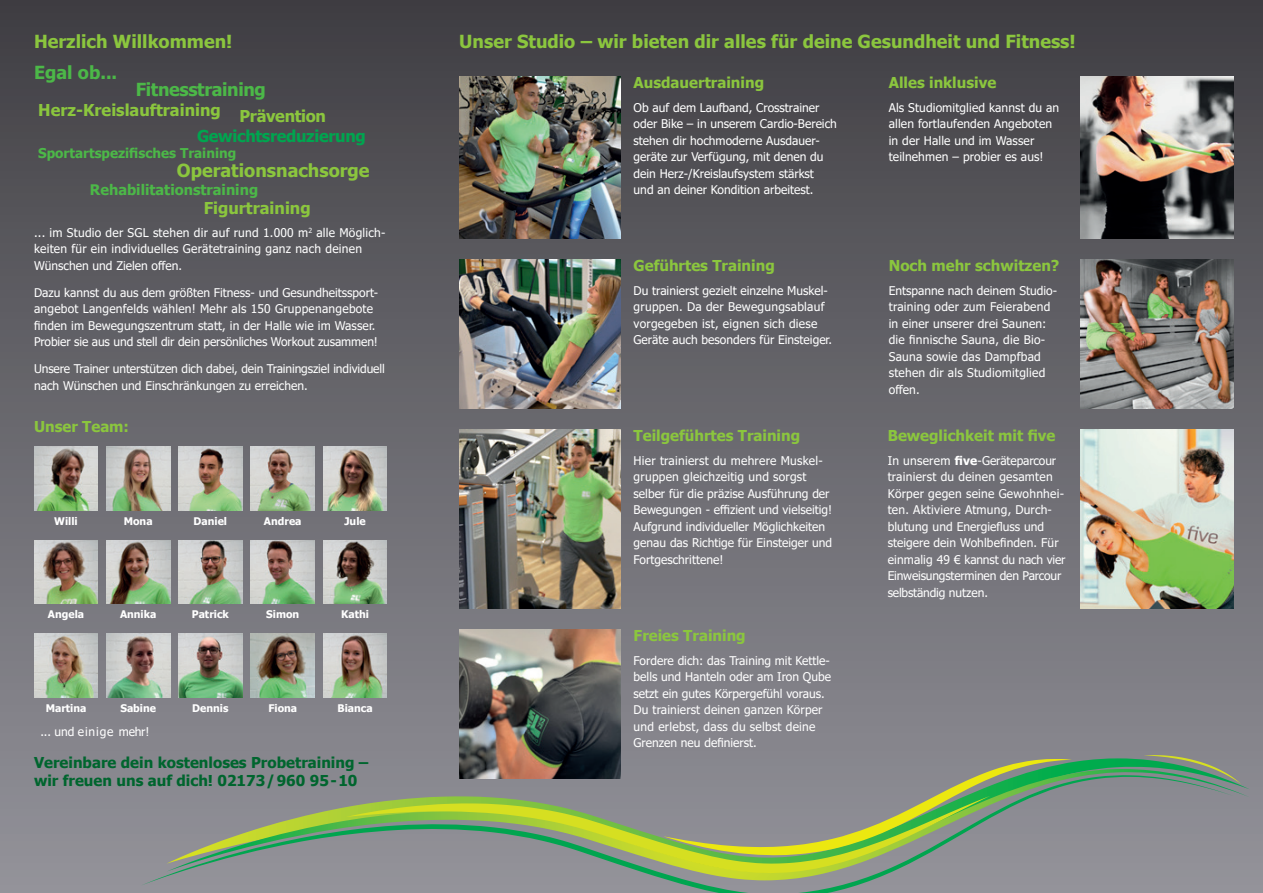
<style>
.page{position:relative;width:1263px;height:893px;background:#fff}
.page>*{position:absolute;margin:0;border:0;box-sizing:border-box;transform-origin:0 0}
.t1{font:700 18px "Tahoma";color:#8bc63e}
.t2{font:700 18px "Tahoma";letter-spacing:-.02em;color:#4cb848}
.t3{font:700 16.35px "Tahoma";color:#8bc63e}
.t4{font:700 16.35px "Tahoma";letter-spacing:-.02em;color:#00a54f}
.t5{font:700 16.35px "Tahoma";letter-spacing:-.02em;color:#8bc63e}
.t6{font:700 15px "Tahoma";color:#8bc63e}
.t7{font:700 15px/18px "Tahoma";color:#00652e}
.t8{font:700 14.55px "Tahoma";color:#4cb848}
.t9{font:700 13.5px "Tahoma";color:#4cb848}
.t10{font:12px/16.5px "Tahoma";color:#fff}
.t11{font:12px/16.5px "Tahoma";letter-spacing:.02em;color:#fff}
.t12{font:12px "Tahoma";letter-spacing:.03em;color:#fff}
.t13{font:700 10.5px "Tahoma";color:#fff}
.s1{font-weight:700}
</style>
<div class="page">
<div style="left:0;top:0;width:1263px;height:893px;background:linear-gradient(to bottom,#413f44,#95949c)"></div>
<img style="left:34px;top:446px;width:64px;height:64px">
<img style="left:106px;top:446px;width:64px;height:64px">
<img style="left:179px;top:446px;width:63px;height:64px">
<img style="left:251px;top:446px;width:64px;height:64px">
<img style="left:323px;top:446px;width:64px;height:64px">
<img style="left:34px;top:540px;width:64px;height:64px">
<img style="left:34px;top:634px;width:64px;height:63px">
<img style="left:106px;top:540px;width:64px;height:64px">
<img style="left:106px;top:634px;width:64px;height:63px">
<img style="left:179px;top:540px;width:63px;height:64px">
<img style="left:179px;top:634px;width:63px;height:63px">
<img style="left:251px;top:540px;width:64px;height:64px">
<img style="left:251px;top:634px;width:64px;height:63px">
<img style="left:323px;top:540px;width:64px;height:64px">
<img style="left:323px;top:634px;width:64px;height:63px">
<img style="left:459px;top:629px;width:162px;height:129px">
<img style="left:1080px;top:429px;width:153px;height:179px">
<img style="left:1080px;top:77px;width:153px;height:161px">
<svg style="left:166px;top:758px;width:1084px;height:11px;background:#6d7872"></svg>
<svg style="left:141px;top:775px;width:1092px;height:118px;background:#8e9296"></svg>
<svg style="left:166px;top:769px;width:1084px;height:111px;background:#898f8a"></svg>
<svg style="left:346px;top:796px;width:644px;height:78px;background:#91a76e"></svg>
<svg style="left:663px;top:759px;width:409px;height:96px;background:#8b987c"></svg>
<svg style="left:1143px;top:755px;width:98px;height:29px;background:#6f9379"></svg>
<img style="left:459px;top:429px;width:162px;height:179px">
<img style="left:459px;top:259px;width:162px;height:149px">
<img style="left:459px;top:77px;width:162px;height:161px">
<img style="left:1080px;top:259px;width:153px;height:149px">
<h1 class="t1" style="left:34px;top:29px;width:200px">Herzlich Willkommen!</h1>
<h1 class="t2" style="left:34px;top:59px;width:85px">Egal ob...</h1>
<h1 class="t2" style="left:136px;top:77px;width:132px">Fitnesstraining</h1>
<h2 class="t5" style="left:240px;top:105px;width:88px">Prävention</h2>
<h2 class="t3" style="left:38px;top:98px;width:184px">Herz-Kreislauftraining</h2>
<h2 class="t4" style="left:197px;top:125px;width:170px">Gewichtsreduzierung</h2>
<p class="t9" style="left:38px;top:143px;width:199px">Sportartspezifisches Training</p>
<p class="t8" style="left:90px;top:180px;width:170px">Rehabilitationstraining</p>
<p class="t11" style="left:34px;top:225px;width:352px">... im Studio der SGL stehen dir auf rund 1.000 m<sup>2</sup> alle Möglich&shy;keiten für ein individuelles Gerätetraining ganz nach deinen<br>Wünschen und Zielen offen.</p>
<p class="t10" style="left:34px;top:285px;width:345px">Dazu kannst du aus dem größten Fitness- und Gesundheitssport&shy;angebot Langenfelds wählen! Mehr als 150 Gruppenangebote finden im Bewegungszentrum statt, in der Halle wie im Wasser.<br>Probier sie aus und stell dir dein persönliches Workout zusammen!</p>
<p class="t10" style="left:34px;top:361px;width:352px">Unsere Trainer unterstützen dich dabei, dein Trainingsziel individuell nach Wünschen und Einschränkungen zu erreichen.</p>
<p class="t6" style="left:34px;top:416px;width:97px">Unser Team:</p>
<h1 class="t1" style="left:177px;top:158px;width:194px">Operationsnachsorge</h1>
<h2 class="t3" style="left:204px;top:197px;width:108px">Figurtraining</h2>
<p class="t13" style="left:54px;top:514px;width:25px">Willi</p>
<p class="t13" style="left:124px;top:514px;width:30px">Mona</p>
<p class="t13" style="left:194px;top:514px;width:35px">Daniel</p>
<p class="t13" style="left:264px;top:514px;width:39px">Andrea</p>
<p class="t13" style="left:344px;top:514px;width:23px">Jule</p>
<p class="t13" style="left:48px;top:607px;width:38px">Angela</p>
<p class="t13" style="left:120px;top:607px;width:38px">Annika</p>
<p class="t13" style="left:192px;top:607px;width:39px">Patrick</p>
<p class="t13" style="left:266px;top:607px;width:35px">Simon</p>
<p class="t13" style="left:341px;top:607px;width:29px">Kathi</p>
<p class="t13" style="left:46px;top:701px;width:42px">Martina</p>
<p class="t13" style="left:120px;top:701px;width:37px">Sabine</p>
<p class="t13" style="left:192px;top:701px;width:38px">Dennis</p>
<p class="t13" style="left:268px;top:701px;width:30px">Fiona</p>
<p class="t13" style="left:337px;top:701px;width:37px">Bianca</p>
<p class="t12" style="left:40px;top:724px;width:110px">... und einige mehr!</p>
<p class="t7" style="left:34px;top:754px;width:336px">Vereinbare dein kostenloses Probetraining – wir freuen uns auf dich! 02173 / 960 95-10</p>
<h1 class="t1" style="left:459px;top:29px;width:618px">Unser Studio – wir bieten dir alles für deine Gesundheit und Fitness!</h1>
<p class="t6" style="left:634px;top:72px;width:132px">Ausdauertraining</p>
<p class="t10" style="left:634px;top:100px;width:205px">Ob auf dem Laufband, Crosstrainer oder Bike – in unserem Cardio-Bereich stehen dir hochmoderne Ausdauer&shy;geräte zur Verfügung, mit denen du dein Herz-/Kreislaufsystem stärkst und an deiner Kondition arbeitest.</p>
<p class="t6" style="left:634px;top:255px;width:143px">Geführtes Training</p>
<p class="t10" style="left:634px;top:283px;width:200px">Du trainierst gezielt einzelne Muskel&shy;gruppen. Da der Bewegungsablauf vorgegeben ist, eignen sich diese Geräte auch besonders für Einsteiger.</p>
<p class="t6" style="left:634px;top:425px;width:168px">Teilgeführtes Training</p>
<p class="t10" style="left:634px;top:453px;width:200px">Hier trainierst du mehrere Muskel&shy;gruppen gleichzeitig und sorgst selber für die präzise Ausführung der Bewegungen - effizient und vielseitig!<br>Aufgrund individueller Möglichkeiten genau das Richtige für Einsteiger und Fortgeschrittene!</p>
<p class="t6" style="left:634px;top:625px;width:114px">Freies Training</p>
<p class="t10" style="left:634px;top:653px;width:199px">Fordere dich: das Training mit Kettle&shy;bells und Hanteln oder am Iron Qube setzt ein gutes Körpergefühl voraus.<br>Du trainierst deinen ganzen Körper und erlebst, dass du selbst deine Grenzen neu definierst.</p>
<p class="t6" style="left:889px;top:72px;width:109px">Alles inklusive</p>
<p class="t10" style="left:889px;top:100px;width:172px">Als Studiomitglied kannst du an allen fortlaufenden Angeboten in der Halle und im Wasser teilnehmen – probier es aus!</p>
<p class="t6" style="left:889px;top:255px;width:172px">Noch mehr schwitzen?</p>
<p class="t11" style="left:889px;top:283px;width:169px">Entspanne nach deinem Studio&shy;training oder zum Feierabend in einer unserer drei Saunen: die finnische Sauna, die Bio-<br>Sauna sowie das Dampfbad stehen dir als Studiomitglied offen.</p>
<p class="t6" style="left:888px;top:425px;width:169px">Beweglichkeit mit five</p>
<p class="t10" style="left:888px;top:453px;width:179px">In unserem <span class="s1">five</span>-Geräteparcour trainierst du deinen gesamten<br>Körper gegen seine Gewohnhei&shy;ten. Aktiviere Atmung, Durch&shy;blutung und Energiefluss und steigere dein Wohlbefinden. Für einmalig 49 € kannst du nach vier<br>Einweisungsterminen den Parcour selbständig nutzen.</p>
</div>
